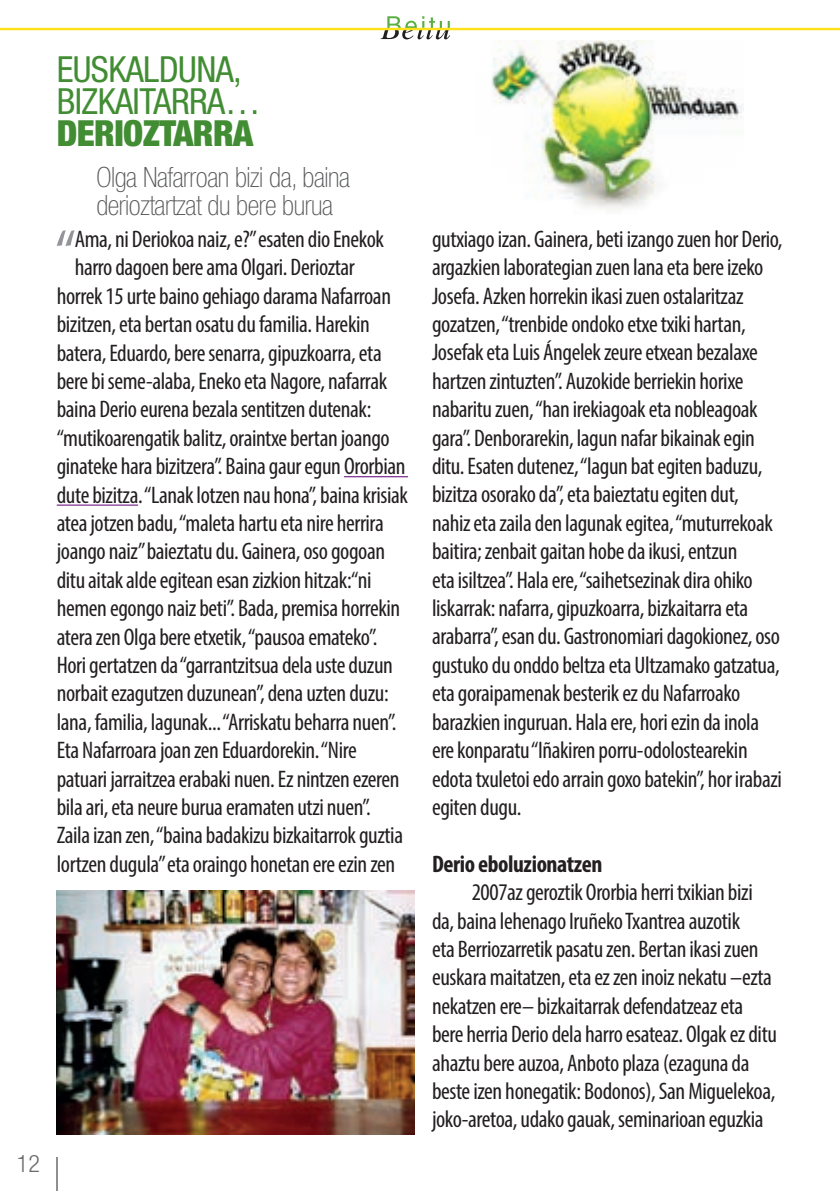
<style>
.page{position:relative;width:840px;height:1191px;background:#fff}
.page>*{position:absolute;margin:0;border:0;box-sizing:border-box;transform-origin:0 0}
.t1{font:condensed 66.2px "Myriad Pro";color:#939598}
.t2{font:condensed 36px/32px "Helvetica Neue LT Std";letter-spacing:-.015em;color:#428d33}
.t3{font:900 condensed 36px "Helvetica Neue LT Std";letter-spacing:-.015em;color:#428d33}
.t4{font:100 condensed 28px/28.8px "Helvetica Neue";letter-spacing:-.015em;color:#57585a}
.t5{font:condensed 24px/28.4px "Myriad Pro";letter-spacing:-.015em;color:#231f20}
.t6{font:700 condensed 24px "Myriad Pro";letter-spacing:-.015em;color:#231f20}
.t7{font:300 condensed 24px "Helvetica Neue";color:#6c6d70}
</style>
<div class="page">
<svg style="left:380px;top:16px;width:70px;height:23px"></svg>
<hr style="left:0;top:28px;width:839px;height:2px;background:#ffe11b">
<hr style="left:57px;top:1157px;width:1px;height:34px;background:#231f20">
<hr style="left:344px;top:476px;width:64px;height:1px;background:#79298b">
<hr style="left:57px;top:504px;width:81px;height:2px;background:#79298b">
<img style="left:491px;top:40px;width:252px;height:170px">
<img style="left:57px;top:890px;width:357px;height:244px">
<h2 class="t2" style="left:57px;top:53px;width:205px">EUSKALDUNA,<br>BIZKAITARRA…</h2>
<h2 class="t3" style="left:57px;top:111px;width:198px">DERIOZTARRA</h2>
<p class="t4" style="left:96px;top:162px;width:255px">Olga Nafarroan bizi da, baina derioztartzat du bere burua</p>
<h1 class="t1" style="left:55px;top:213px;width:22px">“</h1>
<p class="t5" style="left:75px;top:225px;width:311px">Ama, ni Deriokoa naiz, e?” esaten dio Enekok</p>
<p class="t5" style="left:75px;top:253px;width:281px">harro dagoen bere ama Olgari. Derioztar</p>
<p class="t5" style="left:57px;top:281px;width:335px">horrek 15 urte baino gehiago darama Nafarroan</p>
<p class="t5" style="left:57px;top:310px;width:314px">bizitzen, eta bertan osatu du familia. Harekin</p>
<p class="t5" style="left:57px;top:338px;width:326px">batera, Eduardo, bere senarra, gipuzkoarra, eta</p>
<p class="t5" style="left:57px;top:366px;width:332px">bere bi seme-alaba, Eneko eta Nagore, nafarrak</p>
<p class="t5" style="left:57px;top:395px;width:316px">baina Derio eurena bezala sentitzen dutenak:</p>
<p class="t5" style="left:57px;top:423px;width:334px">“mutikoarengatik balitz, oraintxe bertan joango</p>
<p class="t5" style="left:57px;top:452px;width:350px">ginateke hara bizitzera”. Baina gaur egun Ororbian</p>
<p class="t5" style="left:57px;top:480px;width:352px">dute bizitza. “Lanak lotzen nau hona”, baina krisiak</p>
<p class="t5" style="left:57px;top:508px;width:328px">atea jotzen badu, “maleta hartu eta nire herrira</p>
<p class="t5" style="left:57px;top:537px;width:330px">joango naiz” baieztatu du. Gainera, oso gogoan</p>
<p class="t5" style="left:57px;top:565px;width:316px">ditu aitak alde egitean esan zizkion hitzak:“ni</p>
<p class="t5" style="left:57px;top:594px;width:345px">hemen egongo naiz beti”. Bada, premisa horrekin</p>
<p class="t5" style="left:57px;top:622px;width:322px">atera zen Olga bere etxetik, “pausoa emateko”.</p>
<p class="t5" style="left:57px;top:650px;width:337px">Hori gertatzen da “garrantzitsua dela uste duzun</p>
<p class="t5" style="left:57px;top:679px;width:333px">norbait ezagutzen duzunean”, dena uzten duzu:</p>
<p class="t5" style="left:57px;top:707px;width:341px">lana, familia, lagunak... “Arriskatu beharra nuen”.</p>
<p class="t5" style="left:57px;top:736px;width:301px">Eta Nafarroara joan zen Eduardorekin. “Nire</p>
<p class="t5" style="left:57px;top:764px;width:344px">patuari jarraitzea erabaki nuen. Ez nintzen ezeren</p>
<p class="t5" style="left:57px;top:792px;width:315px">bila ari, eta neure burua eramaten utzi nuen”.</p>
<p class="t5" style="left:57px;top:821px;width:347px">Zaila izan zen, “baina badakizu bizkaitarrok guztia</p>
<p class="t5" style="left:57px;top:849px;width:340px">lortzen dugula” eta oraingo honetan ere ezin zen</p>
<p class="t7" style="left:17px;top:1150px;width:25px">12</p>
<p class="t5" style="left:432px;top:224px;width:352px">gutxiago izan. Gainera, beti izango zuen hor Derio, argazkien laborategian zuen lana eta bere izeko Josefa. Azken horrekin ikasi zuen ostalaritzaz gozatzen, “trenbide ondoko etxe txiki hartan, Josefak eta Luis Ángelek zeure etxean bezalaxe hartzen zintuzten”. Auzokide berriekin horixe nabaritu zuen, “han irekiagoak eta nobleagoak gara”. Denborarekin, lagun nafar bikainak egin ditu. Esaten dutenez, “lagun bat egiten baduzu, bizitza osorako da”, eta baieztatu egiten dut, nahiz eta zaila den lagunak egitea, “muturrekoak baitira; zenbait gaitan hobe da ikusi, entzun<br>eta isiltzea”. Hala ere, “saihetsezinak dira ohiko liskarrak: nafarra, gipuzkoarra, bizkaitarra eta arabarra”, esan du. Gastronomiari dagokionez, oso gustuko du onddo beltza eta Ultzamako gatzatua, eta goraipamenak besterik ez du Nafarroako barazkien inguruan. Hala ere, hori ezin da inola ere konparatu “Iñakiren porru-odolostearekin edota txuletoi edo arrain goxo batekin”, hor irabazi egiten dugu.</p>
<p class="t6" style="left:432px;top:848px;width:172px">Derio eboluzionatzen</p>
<p class="t5" style="left:432px;top:877px;width:346px;text-indent:40px">2007az geroztik Ororbia herri txikian bizi da, baina lehenago Iruñeko Txantrea auzotik<br>eta Berriozarretik pasatu zen. Bertan ikasi zuen euskara maitatzen, eta ez zen inoiz nekatu –ezta nekatzen ere– bizkaitarrak defendatzeaz eta bere herria Derio dela harro esateaz. Olgak ez ditu ahaztu bere auzoa, Anboto plaza (ezaguna da beste izen honegatik: Bodonos), San Miguelekoa, joko-aretoa, udako gauak, seminarioan eguzkia</p>
</div>
